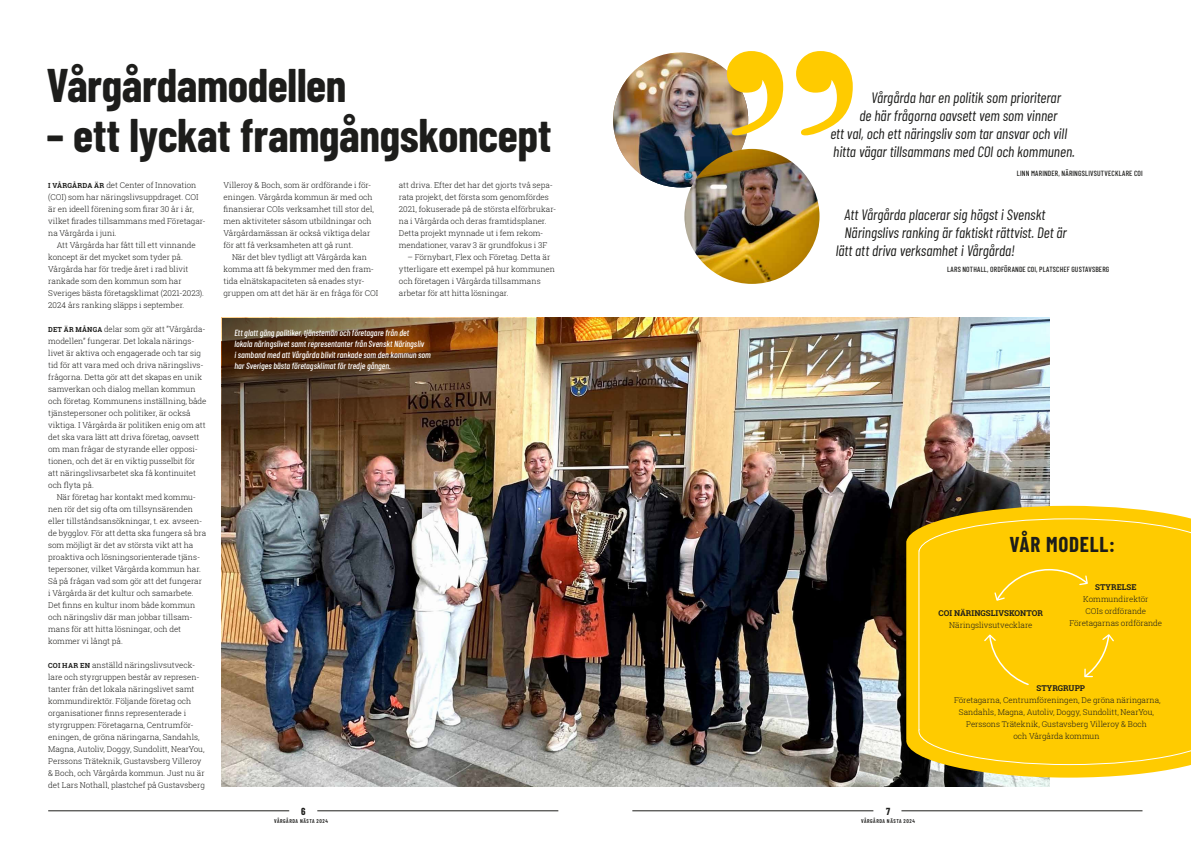
<style>
.page{position:relative;width:1191px;height:842px;background:#fff}
.page>*{position:absolute;margin:0;border:0;box-sizing:border-box;transform-origin:0 0}
.t1{font:700 46.1px "Barlow Condensed";letter-spacing:-.005em;color:#1d1d1b}
.t2{font:700 21px "Barlow Condensed";letter-spacing:.035em;color:#1d1d1b}
.t3{font:italic 15px "Barlow Condensed";color:#1d1d1b}
.t4{font:700 10px "Barlow Condensed";color:#1d1d1b}
.t5{font:italic 500 8.9px/11px "Barlow Condensed";letter-spacing:.005em;color:#fff}
.t6{font:300 8px/12px "Roboto Slab";color:#1d1d1b}
.t7{font:700 8px "Roboto Slab";letter-spacing:.005em;color:#1d1d1b}
.t8{font:500 7.5px "Barlow Condensed";letter-spacing:.02em;color:#1d1d1b}
.t9{font:600 5.5px "Barlow Condensed";letter-spacing:.1em;color:#1d1d1b}
.s1{font-weight:700;font-size:7px}
</style>
<div class="page">
<img style="left:222px;top:318px;width:827px;height:469px">
<img style="left:613px;top:52px;width:135px;height:135px;border-radius:67px">
<img style="left:613px;top:61px;width:134px;height:126px">
<img style="left:684px;top:149px;width:135px;height:135px;border-radius:67px">
<svg style="left:906px;top:506px;width:284px;height:272px;background:#cba923"></svg>
<div style="left:918px;top:518px;width:273px;height:247px;background:#ffcb00"></div>
<hr style="left:632px;top:811px;width:241px;height:1px;background:#1d1d1b">
<hr style="left:901px;top:811px;width:241px;height:1px;background:#1d1d1b">
<hr style="left:48px;top:811px;width:241px;height:1px;background:#1d1d1b">
<hr style="left:317px;top:811px;width:241px;height:1px;background:#1d1d1b">
<svg style="left:727px;top:51px;width:125px;height:84px"></svg>
<h1 class="t1" style="left:46px;top:53px;width:302px">Vårgårdamodellen</h1>
<h1 class="t1" style="left:46px;top:103px;width:506px">– ett lyckat framgångskoncept</h1>
<p class="t6" style="left:48px;top:179px;width:159px"><span class="s1">I VÅRGÅRDA ÄR</span> det Center of Innovation (COI) som har näringslivsuppdraget. COI är en ideell förening som firar 30 år i år, vilket firades tillsammans med Företagar&shy;na Vårgårda i juni.</p>
<p class="t6" style="left:48px;top:239px;width:157px;text-indent:9px">Att Vårgårda har fått till ett vinnande koncept är det mycket som tyder på.<br>Vårgårda har för tredje året i rad blivit rankade som den kommun som har Sveriges bästa företagsklimat (2021-2023).<br>2024 års ranking släpps i september.</p>
<p class="t6" style="left:48px;top:323px;width:160px"><span class="s1">DET ÄR MÅNGA</span> delar som gör att ”Vårgårda&shy;modellen” fungerar. Det lokala närings&shy;livet är aktiva och engagerade och tar sig tid för att vara med och driva näringslivs&shy;frågorna. Detta gör att det skapas en unik samverkan och dialog mellan kommun och företag. Kommunens inställning, både tjänstepersoner och politiker, är också viktiga. I Vårgårda är politiken enig om att det ska vara lätt att driva företag, oavsett om man frågar de styrande eller opposi&shy;tionen, och det är en viktig pusselbit för att näringslivsarbetet ska få kontinuitet och flyta på.</p>
<p class="t6" style="left:48px;top:491px;width:159px;text-indent:9px">När företag har kontakt med kommu&shy;nen rör det sig ofta om tillsynsärenden eller tillståndsansökningar, t. ex. avseen&shy;de bygglov. För att detta ska fungera så bra som möjligt är det av största vikt att ha proaktiva och lösningsorienterade tjäns&shy;tepersoner, vilket Vårgårda kommun har.<br>Så på frågan vad som gör att det fungerar i Vårgårda är det kultur och samarbete.<br>Det finns en kultur inom både kommun och näringsliv där man jobbar tillsam&shy;mans för att hitta lösningar, och det kommer vi långt på.</p>
<p class="t6" style="left:48px;top:659px;width:158px"><span class="s1">COI HAR EN</span> anställd näringslivsutveck&shy;lare och styrgruppen består av represen&shy;tanter från det lokala näringslivet samt kommundirektör. Följande företag och organisationer finns representerade i styrgruppen: Företagarna, Centrumför&shy;eningen, de gröna näringarna, Sandahls, Magna, Autoliv, Doggy, Sundolitt, NearYou, Perssons Träteknik, Gustavsberg Villeroy &amp; Boch, och Vårgårda kommun. Just nu är det Lars Nothall, plastchef på Gustavsberg</p>
<p class="t6" style="left:399px;top:179px;width:159px">att driva. Efter det har det gjorts två sepa&shy;rata projekt, det första som genomfördes 2021, fokuserade på de största elförbrukar&shy;na i Vårgårda och deras framtidsplaner.<br>Detta projekt mynnade ut i fem rekom&shy;mendationer, varav 3 är grundfokus i 3F</p>
<p class="t6" style="left:399px;top:251px;width:158px;text-indent:9px">– Förnybart, Flex och Företag. Detta är ytterligare ett exempel på hur kommunen och företagen i Vårgårda tillsammans arbetar för att hitta lösningar.</p>
<p class="t6" style="left:223px;top:179px;width:152px">Villeroy &amp; Boch, som är ordförande i för&shy;eningen. Vårgårda kommun är med och finansierar COIs verksamhet till stor del, men aktiviteter såsom utbildningar och Vårgårdamässan är också viktiga delar för att få verksamheten att gå runt.</p>
<p class="t6" style="left:223px;top:251px;width:156px;text-indent:9px">När det blev tydligt att Vårgårda kan komma att få bekymmer med den fram&shy;tida elnätskapaciteten så enades styr&shy;gruppen om att det här är en fråga för COI</p>
<p class="t5" style="left:234px;top:327px;width:198px">Ett glatt gäng politiker, tjänstemän och företagare från det<br>lokala näringslivet samt representanter från Svenskt Näringsliv<br>i samband med att Vårgårda blivit rankade som den kommun som har Sveriges bästa företagsklimat för tredje gången.</p>
<p class="t4" style="left:301px;top:804px;width:6px">6</p>
<p class="t9" style="left:274px;top:817px;width:55px">VÅRGÅRDA NÄSTA 2024</p>
<h3 class="t3" style="left:871px;top:87px;width:191px">Vårgårda har en politik som prioriterar</h3>
<h3 class="t3" style="left:859px;top:105px;width:199px">de här frågorna oavsett vem som vinner</h3>
<h3 class="t3" style="left:830px;top:123px;width:238px">ett val, och ett näringsliv som tar ansvar och vill</h3>
<h3 class="t3" style="left:833px;top:141px;width:243px">hitta vägar tillsammans med COI och kommunen.</h3>
<p class="t8" style="left:1017px;top:168px;width:127px">LINN MARINDER, NÄRINGSLIVSUTVECKLARE COI</p>
<h3 class="t3" style="left:844px;top:204px;width:202px">Att Vårgårda placerar sig högst i Svenskt</h3>
<h3 class="t3" style="left:844px;top:222px;width:224px">Näringslivs ranking är faktiskt rättvist. Det är</h3>
<h3 class="t3" style="left:836px;top:240px;width:180px">lätt att driva verksamhet i Vårgårda!</h3>
<p class="t8" style="left:947px;top:264px;width:164px">LARS NOTHALL, ORDFÖRANDE COI, PLATSCHEF GUSTAVSBERG</p>
<h2 class="t2" style="left:1009px;top:530px;width:107px">VÅR MODELL:</h2>
<p class="t7" style="left:1095px;top:582px;width:43px">STYRELSE</p>
<p class="t6" style="left:1069px;top:593px;width:94px;text-align:center">Kommundirektör<br>COIs ordförande<br>Företagarnas ordförande</p>
<p class="t7" style="left:938px;top:608px;width:106px">COI NÄRINGSLIVSKONTOR</p>
<p class="t6" style="left:949px;top:619px;width:85px">Näringslivsutvecklare</p>
<p class="t4" style="left:886px;top:804px;width:6px">7</p>
<p class="t9" style="left:861px;top:817px;width:55px">VÅRGÅRDA NÄSTA 2024</p>
<p class="t7" style="left:1036px;top:682px;width:50px">STYRGRUPP</p>
<p class="t6" style="left:954px;top:694px;width:208px;text-align:center">Företagarna, Centrumföreningen, De gröna näringarna, Sandahls, Magna, Autoliv, Doggy, Sundolitt, NearYou, Perssons Träteknik, Gustavsberg Villeroy &amp; Boch<br>och Vårgårda kommun</p>
</div>
